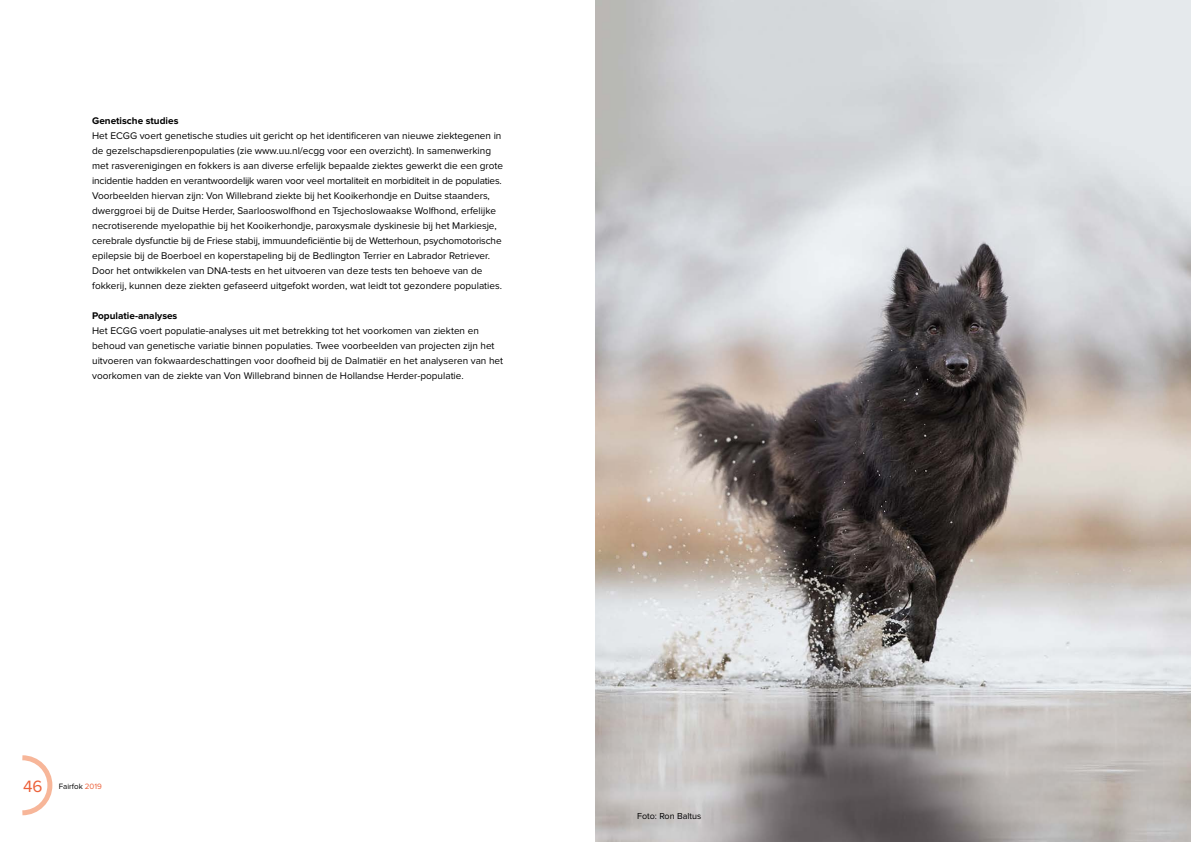
<style>
.page{position:relative;width:1191px;height:842px;background:#fff}
.page>*{position:absolute;margin:0;border:0;box-sizing:border-box;transform-origin:0 0}
.t1{font:10px/15px "Proxima Nova";color:#000}
.t2{font:700 10px "Proxima Nova";color:#000}
.t3{font:9px "Proxima Nova";color:#000}
.t4{font:8px "Proxima Nova";color:#000}
.s1{font-size:17px;color:#ec613a}
.s2{color:#ec613a}
</style>
<div class="page">
<svg style="left:22px;top:755px;width:31px;height:61px"></svg>
<img style="left:595px;top:0;width:596px;height:842px">
<p class="t2" style="left:92px;top:116px;width:88px">Genetische studies</p>
<p class="t1" style="left:92px;top:128px;width:412px">Het ECGG voert genetische studies uit gericht op het identificeren van nieuwe ziektegenen in de gezelschapsdierenpopulaties (zie www.uu.nl/ecgg voor een overzicht). In samenwerking met rasverenigingen en fokkers is aan diverse erfelijk bepaalde ziektes gewerkt die een grote incidentie hadden en verantwoordelijk waren voor veel mortaliteit en morbiditeit in de populaties.<br>Voorbeelden hiervan zijn: Von Willebrand ziekte bij het Kooikerhondje en Duitse staanders, dwerggroei bij de Duitse Herder, Saarlooswolfhond en Tsjechoslowaakse Wolfhond, erfelijke necrotiserende myelopathie bij het Kooikerhondje, paroxysmale dyskinesie bij het Markiesje, cerebrale dysfunctie bij de Friese stabij, immuundeficiëntie bij de Wetterhoun, psychomotorische epilepsie bij de Boerboel en koperstapeling bij de Bedlington Terrier en Labrador Retriever.<br>Door het ontwikkelen van DNA-tests en het uitvoeren van deze tests ten behoeve van de fokkerij, kunnen deze ziekten gefaseerd uitgefokt worden, wat leidt tot gezondere populaties.</p>
<p class="t2" style="left:92px;top:311px;width:87px">Populatie-analyses</p>
<p class="t1" style="left:92px;top:323px;width:412px">Het ECGG voert populatie-analyses uit met betrekking tot het voorkomen van ziekten en behoud van genetische variatie binnen populaties. Twee voorbeelden van projecten zijn het uitvoeren van fokwaardeschattingen voor doofheid bij de Dalmatiër en het analyseren van het voorkomen van de ziekte van Von Willebrand binnen de Hollandse Herder-populatie.</p>
<p class="t4" style="left:23px;top:782px;width:80px"><span class="s1">46</span> Fairfok <span class="s2">2019</span></p>
<p class="t3" style="left:637px;top:812px;width:66px">Foto: Ron Baltus</p>
</div>
